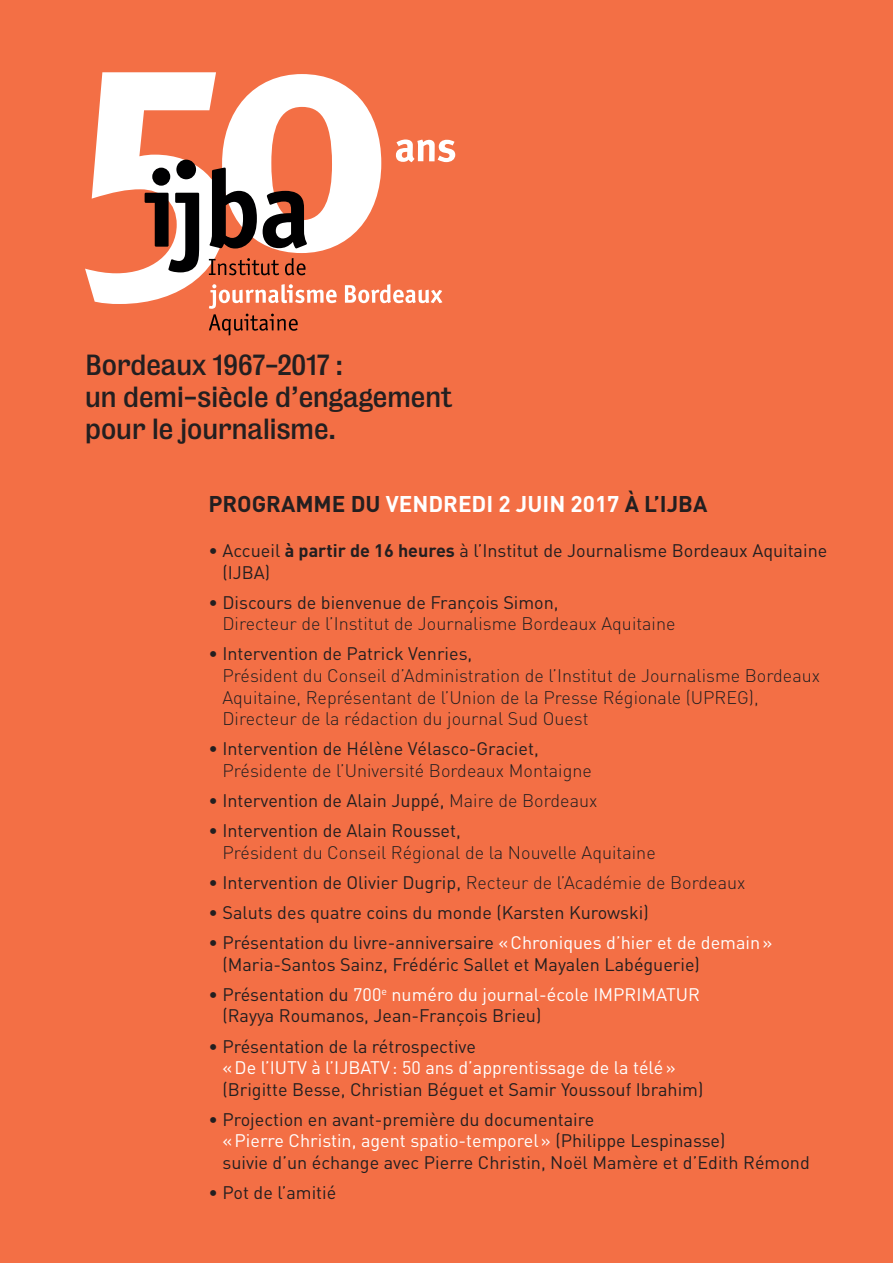
<style>
.page{position:relative;width:893px;height:1263px;background:#f36f45}
.page>*{position:absolute;margin:0;border:0;box-sizing:border-box;transform-origin:0 0}
.t1{font:26.55px "Bureau Grot Five Three";color:#231f20}
.t2{font:700 22.5px "DIN";color:#231f20}
.t3{font:18px/21.6px "DIN";color:#231f20}
.t4{font:300 18px/21.6px "DIN";color:#231f20}
.s1{color:#fff}
.s2{font-weight:700}
.s3{font-weight:400}
.s4{font-weight:300}
</style>
<div class="page">
<svg style="left:85px;top:72px;width:370px;height:263px"></svg>
<div style="left:152px;top:168px;width:18px;height:18px;background:#000001;border-radius:50%"></div>
<p class="t1" style="left:85px;top:350px;width:259px">Bordeaux 1967-2017 :</p>
<p class="t1" style="left:85px;top:382px;width:369px">un demi-siècle d’engagement</p>
<p class="t1" style="left:85px;top:413px;width:252px">pour le journalisme.</p>
<p class="t2" style="left:208px;top:489px;width:501px">PROGRAMME DU <span class="s1">VENDREDI 2 JUIN 2017</span> À L’IJBA</p>
<p class="t3" style="left:222px;top:539px;width:606px;text-indent:-14px">• Accueil <span class="s2">à partir de 16 heures</span> à l’Institut de Journalisme Bordeaux Aquitaine (IJBA)</p>
<p class="t4" style="left:222px;top:591px;width:455px;text-indent:-14px"><span class="s3">• Discours de bienvenue de François Simon,<br></span>Directeur de l’Institut de Journalisme Bordeaux Aquitaine</p>
<p class="t4" style="left:222px;top:643px;width:599px;text-indent:-14px"><span class="s3">• Intervention de Patrick Venries,<br></span>Président du Conseil d’Administration de l’Institut de Journalisme Bordeaux Aquitaine, Représentant de l’Union de la Presse Régionale (UPREG), Directeur de la rédaction du journal Sud Ouest</p>
<p class="t4" style="left:222px;top:738px;width:371px;text-indent:-14px"><span class="s3">• Intervention de Hélène Vélasco-Graciet,<br></span>Présidente de l’Université Bordeaux Montaigne</p>
<p class="t3" style="left:208px;top:789px;width:391px">• Intervention de Alain Juppé, <span class="s4">Maire de Bordeaux</span></p>
<p class="t4" style="left:222px;top:820px;width:435px;text-indent:-14px"><span class="s3">• Intervention de Alain Rousset,<br></span>Président du Conseil Régional de la Nouvelle Aquitaine</p>
<p class="t3" style="left:208px;top:871px;width:539px">• Intervention de Olivier Dugrip, <span class="s4">Recteur de l’Académie de Bordeaux</span></p>
<p class="t3" style="left:208px;top:901px;width:442px">• Saluts des quatre coins du monde (Karsten Kurowski)</p>
<p class="t3" style="left:222px;top:931px;width:551px;text-indent:-14px">• Présentation du livre-anniversaire <span class="s1">«Chroniques d’hier et de demain» </span>(Maria-Santos Sainz, Frédéric Sallet et Mayalen Labéguerie)</p>
<p class="t3" style="left:222px;top:983px;width:479px;text-indent:-14px">• Présentation du <span class="s1">700</span><sup>e</sup> <span class="s1">numéro du journal-école IMPRIMATUR </span>(Rayya Roumanos, Jean-François Brieu)</p>
<p class="t3" style="left:222px;top:1035px;width:482px;text-indent:-14px">• Présentation de la rétrospective<br><span class="s1">«De l’IUTV à l’IJBATV: 50 ans d’apprentissage de la télé» </span>(Brigitte Besse, Christian Béguet et Samir Youssouf Ibrahim)</p>
<p class="t3" style="left:222px;top:1108px;width:589px;text-indent:-14px">• Projection en avant-première du documentaire<br><span class="s1">«Pierre Christin, agent spatio-temporel»</span> (Philippe Lespinasse)<br>suivie d’un échange avec Pierre Christin, Noël Mamère et d’Edith Rémond</p>
<p class="t3" style="left:208px;top:1181px;width:129px">• Pot de l’amitié</p>
</div>
